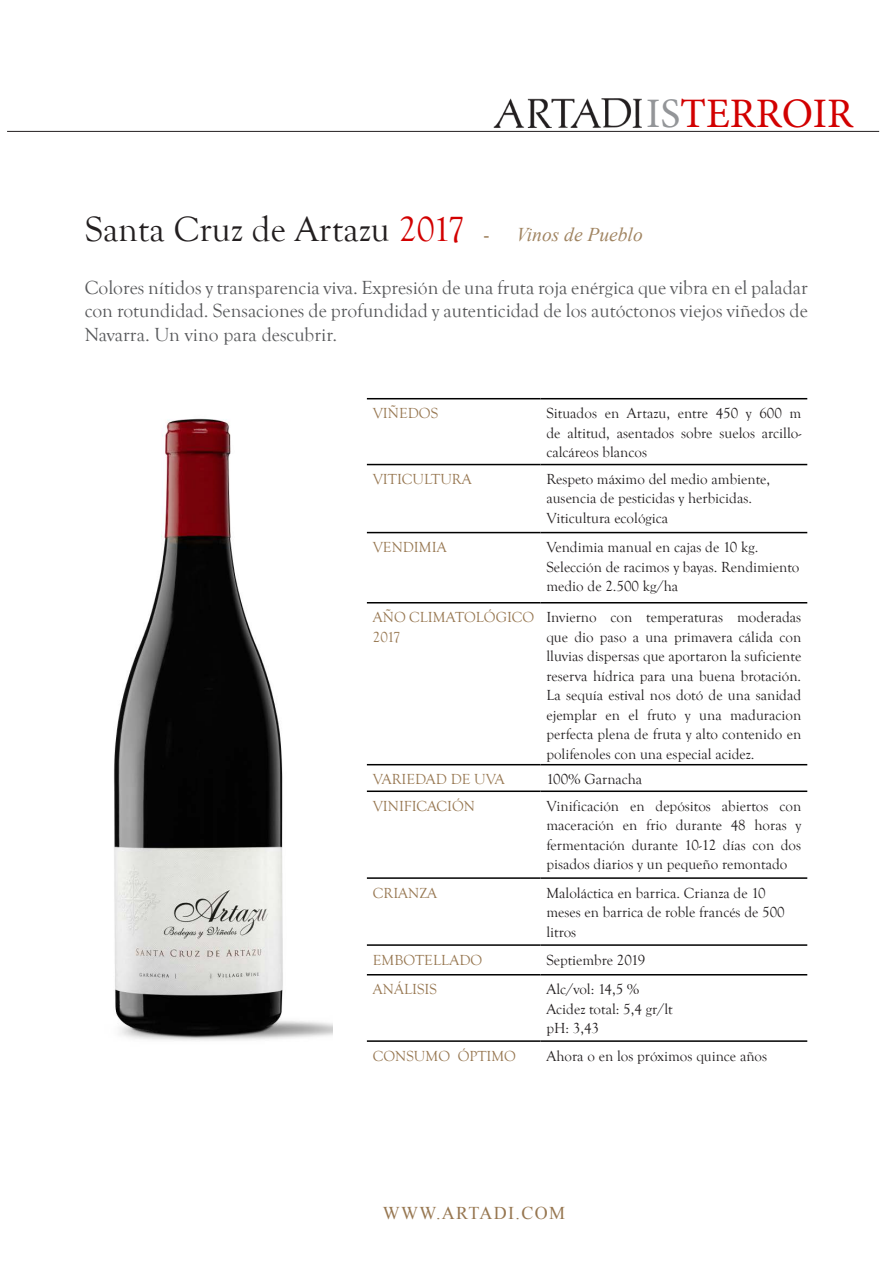
<style>
.page{position:relative;width:893px;height:1263px;background:#fff}
.page>*{position:absolute;margin:0;border:0;box-sizing:border-box;transform-origin:0 0}
.t1{font:42px "Minion Pro";color:#d20000}
.t2{font:36px "Goudy Old Style T";color:#231f20}
.t3{font:19.5px/23.4px "Goudy Old Style T";color:#57585a;text-align:justify}
.t4{font:18px "Times New Roman";letter-spacing:.075em;color:#977751}
.t5{font:15px/19.5px "Goudy Old Style T";color:#231f20;text-align:justify}
.t6{font:15px/19.5px "Goudy Old Style T";color:#977751}
.s1{color:#939598}
.s2{color:#d20000}
.s3{font-family:"Times New Roman";font-size:18px;color:#977751}
.s4{font-family:"Times New Roman";font-style:italic;font-size:19.5px;color:#a18562}
</style>
<div class="page">
<img style="left:114px;top:418px;width:218px;height:623px">
<hr style="left:367px;top:398px;width:173px;height:1px;background:#000">
<hr style="left:540px;top:398px;width:267px;height:1px;background:#000">
<hr style="left:367px;top:464px;width:173px;height:1px;background:#000">
<hr style="left:540px;top:464px;width:267px;height:1px;background:#000">
<hr style="left:367px;top:532px;width:173px;height:1px;background:#000">
<hr style="left:540px;top:532px;width:267px;height:1px;background:#000">
<hr style="left:367px;top:602px;width:173px;height:1px;background:#000">
<hr style="left:540px;top:602px;width:267px;height:1px;background:#000">
<hr style="left:367px;top:764px;width:173px;height:1px;background:#000">
<hr style="left:540px;top:764px;width:267px;height:1px;background:#000">
<hr style="left:367px;top:790px;width:173px;height:2px;background:#000">
<hr style="left:540px;top:790px;width:267px;height:2px;background:#000">
<hr style="left:367px;top:877px;width:173px;height:2px;background:#000">
<hr style="left:540px;top:877px;width:267px;height:2px;background:#000">
<hr style="left:367px;top:944px;width:173px;height:2px;background:#000">
<hr style="left:540px;top:944px;width:267px;height:2px;background:#000">
<hr style="left:367px;top:974px;width:173px;height:1px;background:#000">
<hr style="left:540px;top:974px;width:267px;height:1px;background:#000">
<hr style="left:367px;top:1040px;width:173px;height:2px;background:#000">
<hr style="left:540px;top:1040px;width:267px;height:2px;background:#000">
<img style="left:491px;top:98px;width:151px;height:33px">
<hr style="left:7px;top:131px;width:872px;height:1px;background:#231f20">
<p class="t1" style="left:646px;top:85px;width:208px"><span class="s1">IS</span>TERROIR</p>
<p class="t2" style="left:85px;top:209px;width:559px">Santa Cruz de Artazu <span class="s2">2017</span> <span class="s3">-</span> <span class="s4">Vinos de Pueblo</span></p>
<p class="t3" style="left:85px;top:276px;width:725px">Colores nítidos y transparencia viva. Expresión de una fruta roja enérgica que vibra en el paladar con rotundidad. Sensaciones de profundidad y autenticidad de los autóctonos viejos viñedos de Navarra. Un vino para descubrir.</p>
<p class="t6" style="left:373px;top:404px;width:67px">VIÑEDOS</p>
<p class="t5" style="left:546px;top:404px;width:256px">Situados en Artazu, entre 450 y 600 m de altitud, asentados sobre suelos arcillo&shy;calcáreos blancos</p>
<p class="t6" style="left:373px;top:470px;width:100px">VITICULTURA</p>
<p class="t5" style="left:546px;top:470px;width:225px;text-align:left">Respeto máximo del medio ambiente, ausencia de pesticidas y herbicidas.<br>Viticultura ecológica</p>
<p class="t6" style="left:373px;top:538px;width:75px">VENDIMIA</p>
<p class="t5" style="left:546px;top:538px;width:214px">Vendimia manual en cajas de 10 kg.</p>
<p class="t5" style="left:546px;top:557px;width:255px">Selección de racimos y bayas. Rendimiento medio de 2.500 kg/ha</p>
<p class="t6" style="left:373px;top:608px;width:163px">AÑO CLIMATOLÓGICO<br>2017</p>
<p class="t5" style="left:546px;top:608px;width:256px">Invierno con temperaturas moderadas que dio paso a una primavera cálida con lluvias dispersas que aportaron la suficiente reserva hídrica para una buena brotación.<br>La sequía estival nos dotó de una sanidad ejemplar en el fruto y una maduracion perfecta plena de fruta y alto contenido en polifenoles con una especial acidez.</p>
<p class="t6" style="left:373px;top:770px;width:133px">VARIEDAD DE UVA</p>
<p class="t5" style="left:546px;top:770px;width:97px">100% Garnacha</p>
<p class="t6" style="left:373px;top:796px;width:104px">VINIFICACIÓN</p>
<p class="t5" style="left:546px;top:796px;width:256px">Vinificación en depósitos abiertos con maceración en frio durante 48 horas y fermentación durante 10-12 días con dos pisados diarios y un pequeño remontado</p>
<p class="t6" style="left:373px;top:883px;width:66px">CRIANZA</p>
<p class="t5" style="left:546px;top:883px;width:240px;text-align:left">Maloláctica en barrica. Crianza de 10 meses en barrica de roble francés de 500 litros</p>
<p class="t6" style="left:373px;top:950px;width:111px">EMBOTELLADO</p>
<p class="t5" style="left:546px;top:950px;width:100px">Septiembre 2019</p>
<p class="t6" style="left:373px;top:980px;width:66px">ANÁLISIS</p>
<p class="t5" style="left:546px;top:980px;width:95px">Alc/vol: 14,5 %</p>
<p class="t5" style="left:546px;top:999px;width:128px">Acidez total: 5,4 gr/lt</p>
<p class="t5" style="left:546px;top:1019px;width:54px">pH: 3,43</p>
<p class="t6" style="left:373px;top:1046px;width:145px">CONSUMO ÓPTIMO</p>
<p class="t5" style="left:546px;top:1046px;width:222px">Ahora o en los próximos quince años</p>
<p class="t4" style="left:383px;top:1201px;width:184px">WWW.ARTADI.COM</p>
</div>
